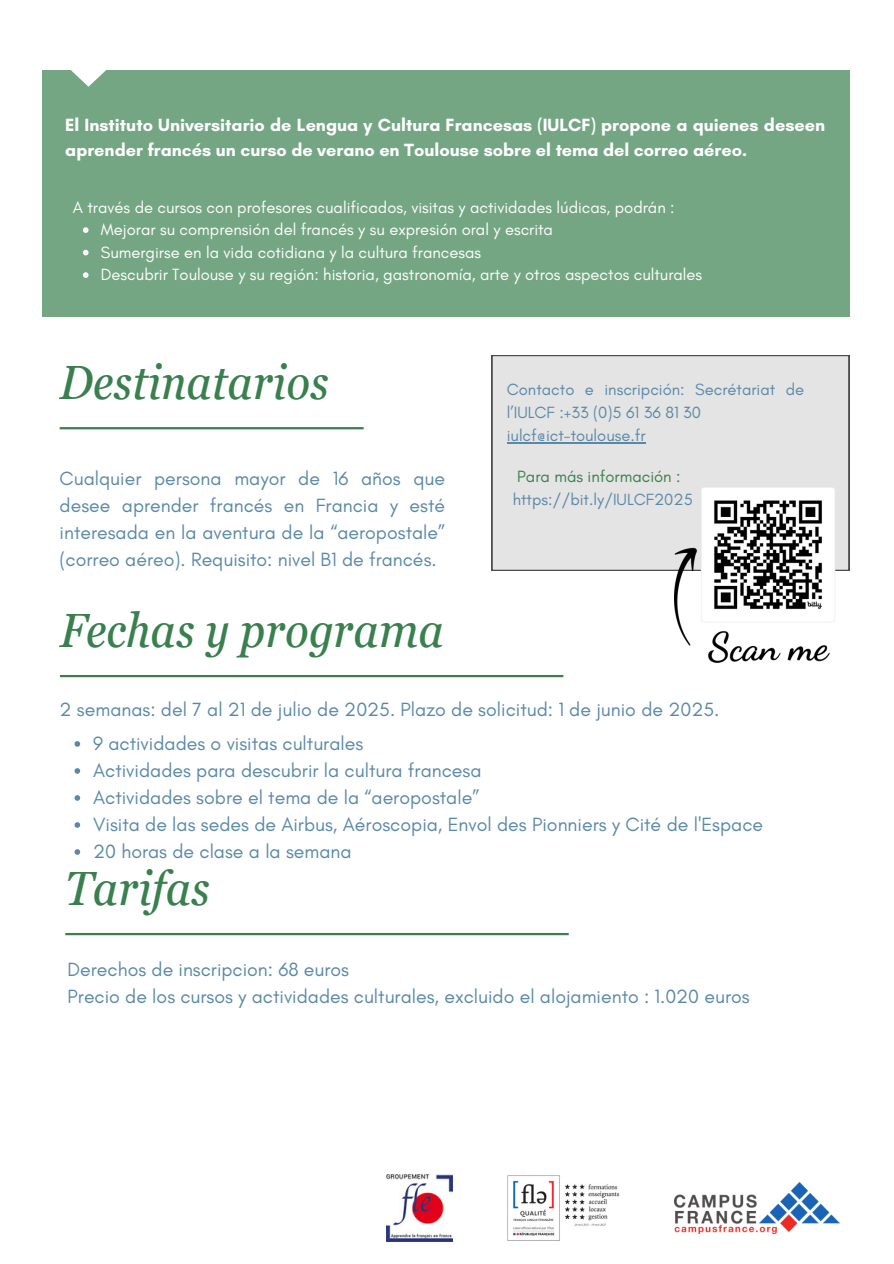
<style>
.page{position:relative;width:894px;height:1264px;background:#fff}
.page>*{position:absolute;margin:0;border:0;box-sizing:border-box;transform-origin:0 0}
.t1{font:italic condensed 48px "Georgia Pro";color:#39804e}
.t2{font:19.5px "Glacial Indifference";color:#5a89a8}
.t3{font:19.5px/27px "Glacial Indifference";color:#5a89a6;text-align:justify}
.t4{font:700 18px/24.8px "Glacial Indifference";color:#fff}
.t5{font:16.5px "Glacial Indifference";color:#fff}
.t6{font:16.5px/23.1px "Glacial Indifference";color:#5a89a8}
.t7{font:16.5px "Glacial Indifference";color:#39804e}
</style>
<div class="page">
<div style="left:42px;top:70px;width:807px;height:247px;background:#74a683"></div>
<svg style="left:71px;top:70px;width:35px;height:17px"></svg>
<hr style="left:60px;top:427px;width:303px;height:2px;background:#39804e">
<hr style="left:60px;top:675px;width:503px;height:2px;background:#39804e">
<hr style="left:65px;top:933px;width:503px;height:2px;background:#39804e">
<div style="left:491px;top:355px;width:358px;height:216px;background:#e4e4e4"></div>
<img style="left:674px;top:1182px;width:165px;height:50px">
<img style="left:507px;top:1175px;width:113px;height:66px">
<img style="left:386px;top:1174px;width:66px;height:67px">
<img style="left:674px;top:488px;width:167px;height:175px">
<svg style="left:83px;top:227px;width:5px;height:6px"></svg>
<svg style="left:83px;top:250px;width:5px;height:5px"></svg>
<svg style="left:83px;top:272px;width:5px;height:6px"></svg>
<hr style="left:506px;top:442px;width:139px;height:2px;background:#5a89a8">
<svg style="left:74px;top:741px;width:6px;height:5px"></svg>
<svg style="left:74px;top:768px;width:6px;height:5px"></svg>
<svg style="left:74px;top:795px;width:6px;height:5px"></svg>
<svg style="left:74px;top:822px;width:6px;height:5px"></svg>
<svg style="left:74px;top:849px;width:6px;height:5px"></svg>
<p class="t4" style="left:65px;top:112px;width:761px">El Instituto Universitario de Lengua y Cultura Francesas (IULCF) propone a quienes deseen aprender francés un curso de verano en Toulouse sobre el tema del correo aéreo.</p>
<p class="t5" style="left:73px;top:197px;width:603px">A través de cursos con profesores cualificados, visitas y actividades lúdicas, podrán :</p>
<p class="t5" style="left:101px;top:219px;width:453px">Mejorar su comprensión del francés y su expresión oral y escrita</p>
<p class="t5" style="left:101px;top:242px;width:381px">Sumergirse en la vida cotidiana y la cultura francesas</p>
<p class="t5" style="left:101px;top:264px;width:602px">Descubrir Toulouse y su región: historia, gastronomía, arte y otros aspectos culturales</p>
<h1 class="t1" style="left:60px;top:355px;width:271px">Destinatarios</h1>
<p class="t3" style="left:60px;top:465px;width:387px">Cualquier persona mayor de 16 años que desee aprender francés en Francia y esté interesada en la aventura de la “aeropostale” (correo aéreo). Requisito: nivel B1 de francés.</p>
<p class="t1" style="left:60px;top:602px;width:385px">Fechas y programa</p>
<h2 class="t6" style="left:506px;top:378px;width:299px">Contacto e inscripción: Secrétariat de l’IULCF :+33 (0)5 61 36 81 30</h2>
<p class="t6" style="left:506px;top:424px;width:140px">iulcf@ict-toulouse.fr</p>
<p class="t7" style="left:517px;top:466px;width:165px">Para más información :</p>
<p class="t6" style="left:512px;top:487px;width:181px">https://bit.ly/IULCF2025</p>
<p class="t2" style="left:60px;top:697px;width:661px">2 semanas: del 7 al 21 de julio de 2025. Plazo de solicitud: 1 de junio de 2025.</p>
<p class="t2" style="left:93px;top:731px;width:271px">9 actividades o visitas culturales</p>
<p class="t2" style="left:93px;top:758px;width:390px">Actividades para descubrir la cultura francesa</p>
<p class="t2" style="left:93px;top:785px;width:388px">Actividades sobre el tema de la “aeropostale”</p>
<p class="t2" style="left:93px;top:812px;width:671px">Visita de las sedes de Airbus, Aéroscopia, Envol des Pionniers y Cité de l'Espace</p>
<p class="t2" style="left:93px;top:839px;width:260px">20 horas de clase a la semana</p>
<p class="t1" style="left:65px;top:860px;width:146px">Tarifas</p>
<p class="t3" style="left:68px;top:955px;width:683px">Derechos de inscripcion: 68 euros<br>Precio de los cursos y actividades culturales, excluido el alojamiento : 1.020 euros</p>
</div>
